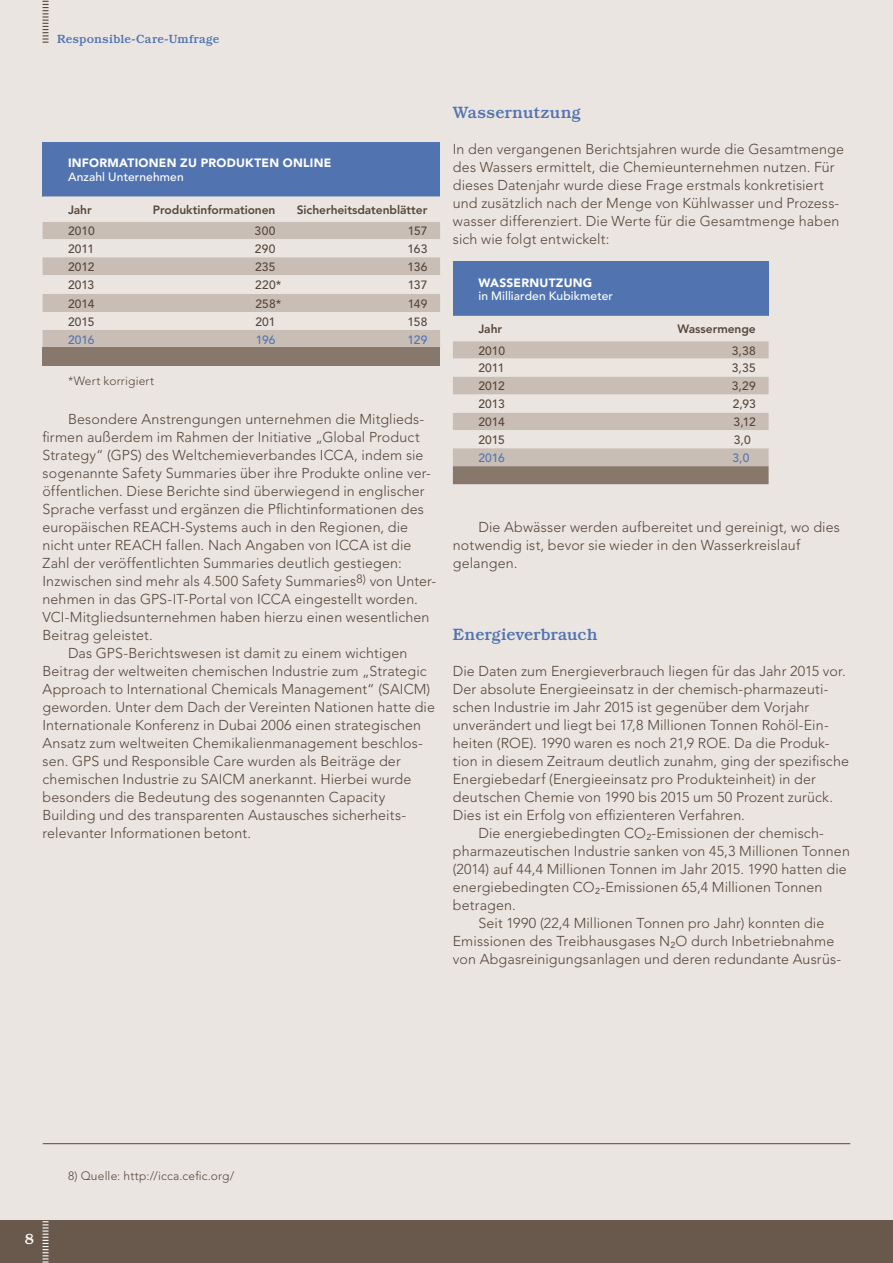
<style>
.page{position:relative;width:893px;height:1263px;background:#ebe5e1}
.page>*{position:absolute;margin:0;border:0;box-sizing:border-box;transform-origin:0 0}
.t1{font:500 16.5px "Bookman Std";letter-spacing:-.005em;color:#5174b1}
.t2{font:500 15px "Bookman Std";color:#fff}
.t3{font:300 14.25px/18px "Avenir LT Std";letter-spacing:.01em;color:#57473b}
.t4{font:500 12px "Avenir LT Std";color:#57473b}
.t5{font:800 12px "Avenir LT Std";letter-spacing:-.005em;color:#57473b}
.t6{font:300 12px "Avenir LT Std";letter-spacing:.015em;color:#57473b}
.t7{font:900 12px "Avenir LT Std";letter-spacing:.02em;color:#fff}
.t8{font:500 12px "Avenir LT Std";letter-spacing:.01em;color:#fff}
.t9{font:500 12px "Bookman Std";letter-spacing:.005em;color:#5174b1}
.t10{font:500 12px "Avenir LT Std";letter-spacing:-.005em;color:#5174b1}
</style>
<div class="page">
<svg style="left:43px;top:0;width:6px;height:43px"></svg>
<div style="left:0;top:1220px;width:893px;height:43px;background:#69584c"></div>
<svg style="left:43px;top:1221px;width:6px;height:42px"></svg>
<div style="left:43px;top:142px;width:397px;height:54px;background:#5174b1"></div>
<svg style="left:43px;top:196px;width:397px;height:1px"></svg>
<div style="left:43px;top:222px;width:397px;height:126px;background:#c9beb6"></div>
<svg style="left:43px;top:239px;width:397px;height:91px"></svg>
<div style="left:43px;top:348px;width:397px;height:18px;background:#88786c"></div>
<hr style="left:43px;top:1143px;width:807px;height:1px;background:#57473b">
<div style="left:453px;top:262px;width:316px;height:54px;background:#5174b1"></div>
<svg style="left:453px;top:341px;width:316px;height:143px"></svg>
<p class="t9" style="left:57px;top:32px;width:164px">Responsible-Care-Umfrage</p>
<p class="t7" style="left:68px;top:156px;width:265px">INFORMATIONEN ZU PRODUKTEN ONLINE</p>
<p class="t8" style="left:68px;top:170px;width:117px">Anzahl Unternehmen</p>
<p class="t5" style="left:68px;top:202px;width:25px">Jahr</p>
<p class="t5" style="left:153px;top:202px;width:124px">Produktinformationen</p>
<p class="t5" style="left:297px;top:202px;width:132px">Sicherheitsdatenblätter</p>
<p class="t4" style="left:68px;top:224px;width:28px">2010</p>
<p class="t4" style="left:255px;top:224px;width:22px">300</p>
<p class="t4" style="left:408px;top:224px;width:21px">157</p>
<p class="t4" style="left:68px;top:242px;width:28px">2011</p>
<p class="t4" style="left:255px;top:242px;width:22px">290</p>
<p class="t4" style="left:407px;top:242px;width:21px">163</p>
<p class="t4" style="left:68px;top:260px;width:28px">2012</p>
<p class="t4" style="left:255px;top:260px;width:22px">235</p>
<p class="t4" style="left:408px;top:260px;width:21px">136</p>
<p class="t4" style="left:68px;top:278px;width:28px">2013</p>
<p class="t4" style="left:255px;top:278px;width:28px">220*</p>
<p class="t4" style="left:408px;top:278px;width:21px">137</p>
<p class="t4" style="left:68px;top:296px;width:28px">2014</p>
<p class="t4" style="left:255px;top:296px;width:28px">258*</p>
<p class="t4" style="left:408px;top:296px;width:21px">149</p>
<p class="t4" style="left:68px;top:314px;width:28px">2015</p>
<p class="t4" style="left:255px;top:314px;width:22px">201</p>
<p class="t4" style="left:408px;top:314px;width:21px">158</p>
<p class="t10" style="left:68px;top:332px;width:28px">2016</p>
<p class="t10" style="left:256px;top:332px;width:21px">196</p>
<p class="t10" style="left:407px;top:332px;width:21px">129</p>
<p class="t6" style="left:68px;top:374px;width:88px">*Wert korrigiert</p>
<p class="t3" style="left:68px;top:410px;width:357px">Besondere Anstrengungen unternehmen die Mitglieds-</p>
<p class="t3" style="left:43px;top:428px;width:379px">firmen außerdem im Rahmen der Initiative „Global Product</p>
<p class="t3" style="left:43px;top:446px;width:383px">Strategy“ (GPS) des Weltchemieverbandes ICCA, indem sie</p>
<p class="t3" style="left:43px;top:464px;width:390px">sogenannte Safety Summaries über ihre Produkte online ver-</p>
<p class="t3" style="left:43px;top:482px;width:384px">öffentlichen. Diese Berichte sind überwiegend in englischer</p>
<p class="t3" style="left:43px;top:500px;width:383px">Sprache verfasst und ergänzen die Pflichtinformationen des</p>
<p class="t3" style="left:43px;top:518px;width:367px">europäischen REACH-Systems auch in den Regionen, die</p>
<p class="t3" style="left:43px;top:536px;width:370px">nicht unter REACH fallen. Nach Angaben von ICCA ist die</p>
<p class="t3" style="left:43px;top:554px;width:361px">Zahl der veröffentlichten Summaries deutlich gestiegen:</p>
<p class="t3" style="left:43px;top:572px;width:395px">Inzwischen sind mehr als 4.500 Safety Summaries<sup>8)</sup> von Unter-</p>
<p class="t3" style="left:43px;top:590px;width:377px">nehmen in das GPS-IT-Portal von ICCA eingestellt worden.</p>
<p class="t3" style="left:43px;top:608px;width:388px">VCI-Mitgliedsunternehmen haben hierzu einen wesentlichen</p>
<p class="t3" style="left:43px;top:626px;width:112px">Beitrag geleistet.</p>
<p class="t3" style="left:68px;top:644px;width:341px">Das GPS-Berichtswesen ist damit zu einem wichtigen</p>
<p class="t3" style="left:43px;top:662px;width:386px">Beitrag der weltweiten chemischen Industrie zum „Strategic</p>
<p class="t3" style="left:43px;top:680px;width:389px">Approach to International Chemicals Management“ (SAICM)</p>
<p class="t3" style="left:43px;top:698px;width:394px">geworden. Unter dem Dach der Vereinten Nationen hatte die</p>
<p class="t3" style="left:43px;top:716px;width:380px">Internationale Konferenz in Dubai 2006 einen strategischen</p>
<p class="t3" style="left:43px;top:734px;width:382px">Ansatz zum weltweiten Chemikalienmanagement beschlos-</p>
<p class="t3" style="left:43px;top:752px;width:360px">sen. GPS und Responsible Care wurden als Beiträge der</p>
<p class="t3" style="left:43px;top:770px;width:370px">chemischen Industrie zu SAICM anerkannt. Hierbei wurde</p>
<p class="t3" style="left:43px;top:788px;width:344px">besonders die Bedeutung des sogenannten Capacity</p>
<p class="t3" style="left:43px;top:806px;width:364px">Building und des transparenten Austausches sicherheits-</p>
<p class="t3" style="left:43px;top:824px;width:210px">relevanter Informationen betont.</p>
<p class="t1" style="left:453px;top:102px;width:130px">Wassernutzung</p>
<p class="t3" style="left:453px;top:140px;width:393px">In den vergangenen Berichtsjahren wurde die Gesamtmenge des Wassers ermittelt, die Chemieunternehmen nutzen. Für dieses Datenjahr wurde diese Frage erstmals konkretisiert und zusätzlich nach der Menge von Kühlwasser und Prozess&shy;wasser differenziert. Die Werte für die Gesamtmenge haben sich wie folgt entwickelt:</p>
<p class="t7" style="left:478px;top:275px;width:115px">WASSERNUTZUNG</p>
<p class="t8" style="left:478px;top:289px;width:136px">in Milliarden Kubikmeter</p>
<p class="t5" style="left:478px;top:322px;width:25px">Jahr</p>
<p class="t5" style="left:677px;top:322px;width:80px">Wassermenge</p>
<p class="t4" style="left:478px;top:343px;width:28px">2010</p>
<p class="t4" style="left:732px;top:343px;width:26px">3,38</p>
<p class="t4" style="left:478px;top:361px;width:28px">2011</p>
<p class="t4" style="left:732px;top:361px;width:26px">3,35</p>
<p class="t4" style="left:478px;top:379px;width:28px">2012</p>
<p class="t4" style="left:732px;top:379px;width:26px">3,29</p>
<p class="t4" style="left:478px;top:397px;width:28px">2013</p>
<p class="t4" style="left:733px;top:397px;width:25px">2,93</p>
<p class="t4" style="left:478px;top:415px;width:28px">2014</p>
<p class="t4" style="left:734px;top:415px;width:24px">3,12</p>
<p class="t4" style="left:478px;top:433px;width:28px">2015</p>
<p class="t4" style="left:734px;top:433px;width:18px">3,0</p>
<p class="t10" style="left:478px;top:451px;width:28px">2016</p>
<p class="t10" style="left:732px;top:451px;width:18px">3,0</p>
<p class="t3" style="left:453px;top:518px;width:389px;text-indent:26px">Die Abwässer werden aufbereitet und gereinigt, wo dies notwendig ist, bevor sie wieder in den Wasserkreislauf gelangen.</p>
<p class="t1" style="left:453px;top:624px;width:146px">Energieverbrauch</p>
<p class="t3" style="left:453px;top:662px;width:394px">Die Daten zum Energieverbrauch liegen für das Jahr 2015 vor.</p>
<p class="t3" style="left:453px;top:680px;width:377px">Der absolute Energieeinsatz in der chemisch-pharmazeuti-</p>
<p class="t3" style="left:453px;top:698px;width:358px">schen Industrie im Jahr 2015 ist gegenüber dem Vorjahr</p>
<p class="t3" style="left:453px;top:716px;width:376px">unverändert und liegt bei 17,8 Millionen Tonnen Rohöl-Ein-</p>
<p class="t3" style="left:453px;top:734px;width:378px">heiten (ROE). 1990 waren es noch 21,9 ROE. Da die Produk-</p>
<p class="t3" style="left:453px;top:752px;width:398px">tion in diesem Zeitraum deutlich zunahm, ging der spezifische</p>
<p class="t3" style="left:453px;top:770px;width:365px">Energiebedarf (Energieeinsatz pro Produkteinheit) in der</p>
<p class="t3" style="left:453px;top:788px;width:382px">deutschen Chemie von 1990 bis 2015 um 50 Prozent zurück.</p>
<p class="t3" style="left:453px;top:806px;width:294px">Dies ist ein Erfolg von effizienteren Verfahren.</p>
<p class="t3" style="left:478px;top:824px;width:347px">Die energiebedingten CO2-Emissionen der chemisch-</p>
<p class="t3" style="left:453px;top:842px;width:399px">pharmazeutischen Industrie sanken von 45,3 Millionen Tonnen</p>
<p class="t3" style="left:453px;top:860px;width:395px">(2014) auf 44,4 Millionen Tonnen im Jahr 2015. 1990 hatten die</p>
<p class="t3" style="left:453px;top:878px;width:371px">energiebedingten CO2-Emissionen 65,4 Millionen Tonnen</p>
<p class="t3" style="left:453px;top:896px;width:64px">betragen.</p>
<p class="t3" style="left:478px;top:914px;width:347px">Seit 1990 (22,4 Millionen Tonnen pro Jahr) konnten die</p>
<p class="t3" style="left:453px;top:932px;width:383px">Emissionen des Treibhausgases N2O durch Inbetriebnahme</p>
<p class="t3" style="left:453px;top:950px;width:390px">von Abgasreinigungsanlagen und deren redundante Ausrüs-</p>
<p class="t2" style="left:25px;top:1230px;width:11px">8</p>
<p class="t6" style="left:68px;top:1169px;width:168px">8) Quelle: http://icca.cefic.org/</p>
</div>
